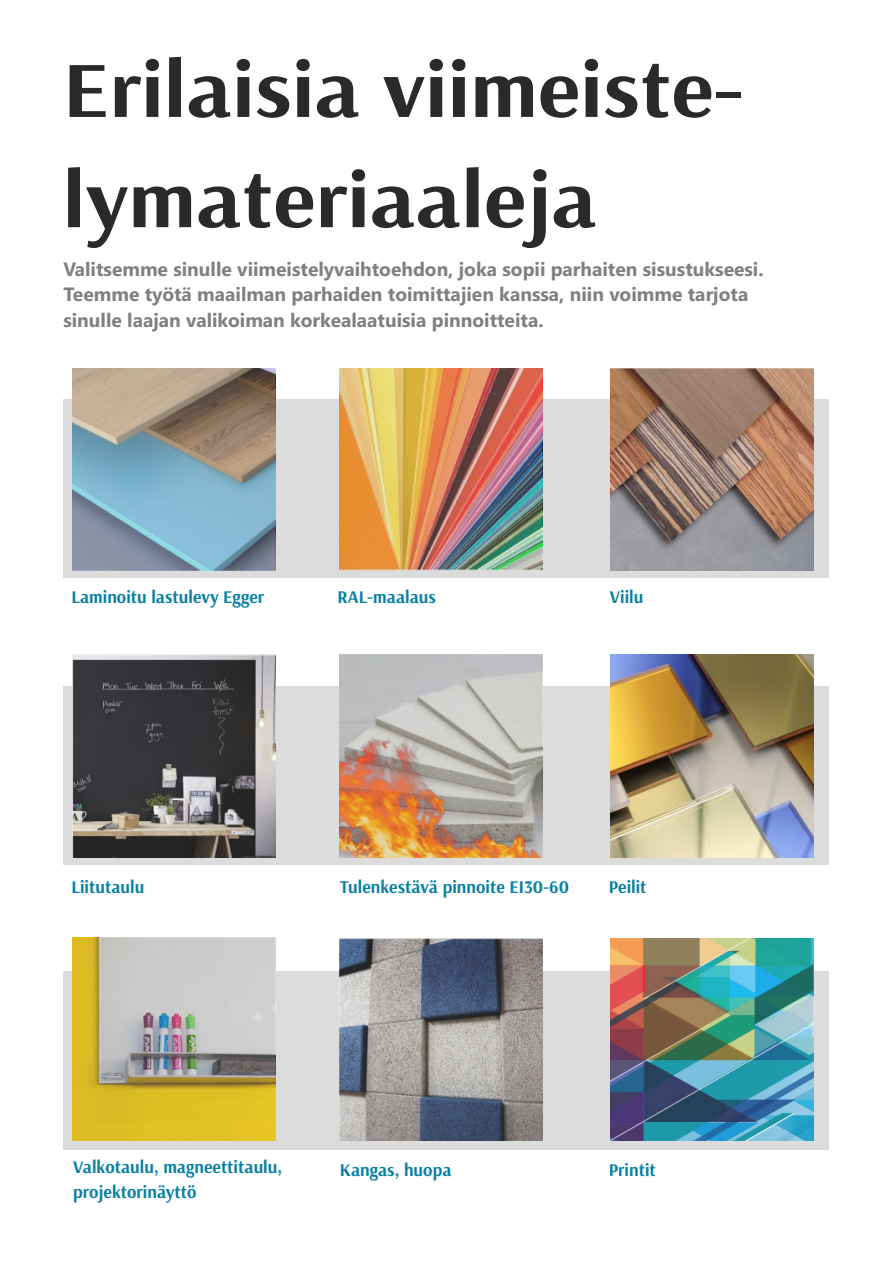
<style>
.page{position:relative;width:893px;height:1263px;background:#fff}
.page>*{position:absolute;margin:0;border:0;box-sizing:border-box;transform-origin:0 0}
.t1{font:700 79.65px/110.2px "Arsenal";color:#2b2a29;scale:1.12 1}
.t2{font:700 19.2px/25.7px "Segoe UI";color:#808080}
.t3{font:700 17.85px/24.8px "Arsenal";color:#0980a4}
</style>
<div class="page">
<div style="left:63px;top:686px;width:766px;height:178px;background:#dcdcdc"></div>
<div style="left:63px;top:400px;width:766px;height:178px;background:#dcdcdc"></div>
<img style="left:73px;top:655px;width:202px;height:202px">
<img style="left:611px;top:655px;width:202px;height:202px">
<div style="left:73px;top:368px;width:202px;height:202px;background:#a3a3a4;opacity:.22"></div>
<div style="left:340px;top:368px;width:202px;height:202px;background:#a3a3a4;opacity:.22"></div>
<div style="left:611px;top:368px;width:202px;height:202px;background:#a3a3a4;opacity:.22"></div>
<div style="left:340px;top:655px;width:202px;height:202px;background:#a3a3a4;opacity:.22"></div>
<div style="left:63px;top:971px;width:766px;height:178px;background:#dcdcdc"></div>
<div style="left:73px;top:938px;width:202px;height:202px;background:#a3a3a4;opacity:.22"></div>
<div style="left:340px;top:938px;width:202px;height:202px;background:#a3a3a4;opacity:.22"></div>
<div style="left:611px;top:938px;width:202px;height:202px;background:#fefefe;opacity:.12"></div>
<h1 class="t1" style="left:63px;top:32px;width:609px">Erilaisia viimeiste&shy;lymateriaaleja</h1>
<p class="t2" style="left:63px;top:258px;width:702px">Valitsemme sinulle viimeistelyvaihtoehdon, joka sopii parhaiten sisustukseesi.<br>Teemme työtä maailman parhaiden toimittajien kanssa, niin voimme tarjota sinulle laajan valikoiman korkealaatuisia pinnoitteita.</p>
<p class="t3" style="left:71px;top:584px;width:194px">Laminoitu lastulevy Egger</p>
<p class="t3" style="left:337px;top:584px;width:100px">RAL-maalaus</p>
<p class="t3" style="left:610px;top:584px;width:35px">Viilu</p>
<p class="t3" style="left:71px;top:874px;width:74px">Liitutaulu</p>
<p class="t3" style="left:340px;top:874px;width:231px">Tulenkestävä pinnoite EI30-60</p>
<p class="t3" style="left:609px;top:874px;width:39px">Peilit</p>
<p class="t3" style="left:73px;top:1154px;width:211px">Valkotaulu, magneettitaulu, projektorinäyttö</p>
<p class="t3" style="left:340px;top:1157px;width:113px">Kangas, huopa</p>
<p class="t3" style="left:609px;top:1157px;width:49px">Printit</p>
</div>
